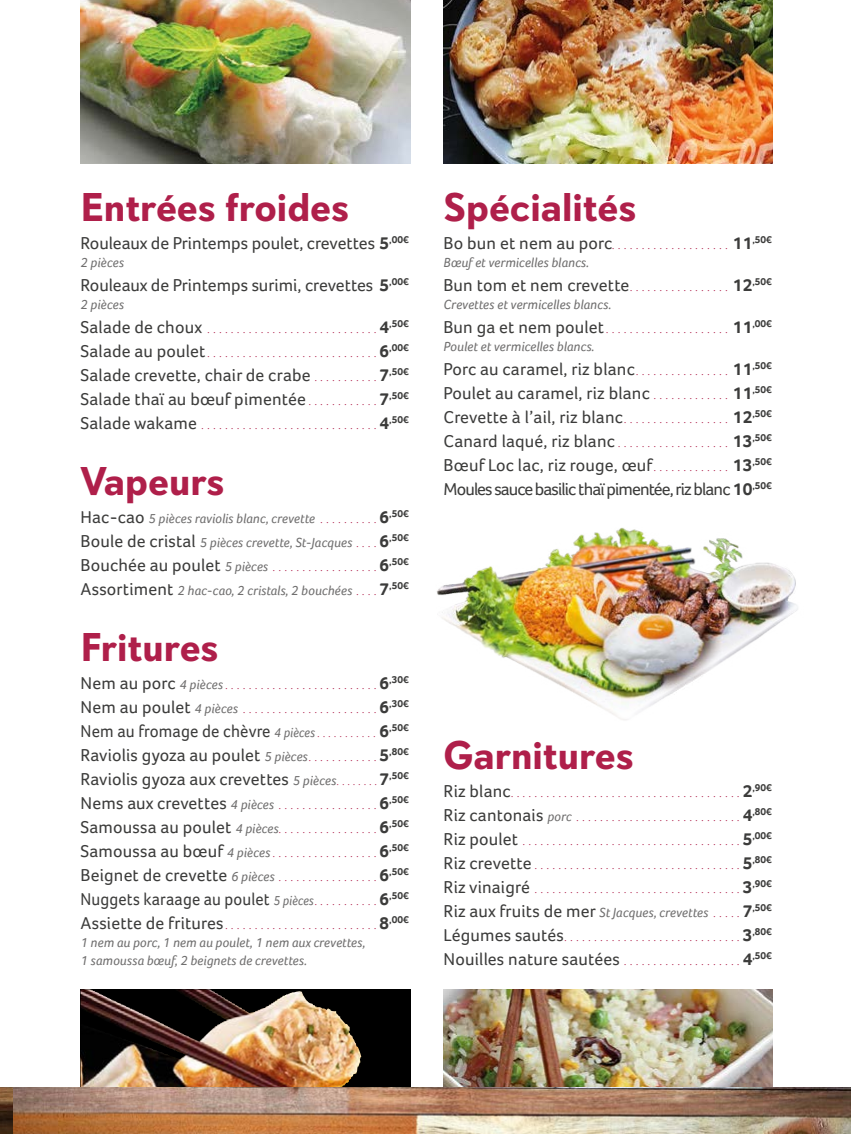
<style>
.page{position:relative;width:851px;height:1134px;background:#fff}
.page>*{position:absolute;margin:0;border:0;box-sizing:border-box;transform-origin:0 0}
.t1{font:700 40px "Davis Sans";color:#af1f4a}
.t2{font:17.6px/24px "Foco";color:#3c3c3b}
.t3{font:17.6px/24px "Foco";color:#3c3c3b;text-align:justify;scale:.94 1}
.t4{font:italic 13.6px/24px "Foco";color:#706f6f}
.t5{font:9.6px "Foco";color:#af1f4a}
.s1{font-weight:700}
.s2{font-size:17.6px;color:#3c3c3b}
.s3{font-weight:700;font-size:17.6px;color:#3c3c3b}
.s4{font-size:9.6px;color:#af1f4a}
.s5{font-style:normal;font-size:17.6px;color:#3c3c3b}
.s6{font-style:normal;font-size:9.6px;color:#af1f4a}
.s7{font-weight:700;font-style:normal;font-size:17.6px;color:#3c3c3b}
.s8{font-style:italic;font-size:13.6px;color:#706f6f}
</style>
<div class="page">
<img style="left:443px;top:0;width:329px;height:163px">
<img style="left:436px;top:527px;width:362px;height:193px">
<img style="left:81px;top:0;width:330px;height:163px">
<img style="left:81px;top:989px;width:330px;height:99px">
<img style="left:81px;top:989px;width:146px;height:70px">
<img style="left:443px;top:989px;width:329px;height:99px">
<img style="left:0;top:1088px;width:850px;height:46px">
<h1 class="t1" style="left:81px;top:183px;width:270px">Entrées froides</h1>
<h2 class="t2" style="left:81px;top:231px;width:330px">Rouleaux de Printemps poulet, crevettes <span class="s1">5</span><sup>,00€</sup></h2>
<h3 class="t4" style="left:81px;top:250px;width:45px">2 pièces</h3>
<h2 class="t2" style="left:81px;top:273px;width:330px">Rouleaux de Printemps surimi, crevettes <span class="s1">5</span><sup>,00€</sup></h2>
<h3 class="t4" style="left:81px;top:292px;width:45px">2 pièces</h3>
<p class="t5" style="left:81px;top:324px;width:330px"><span class="s2">Salade de choux</span> . . . . . . . . . . . . . . . . . . . . . . . . . . . . . <span class="s3">4</span><sup>,50€</sup></p>
<p class="t5" style="left:81px;top:348px;width:330px"><span class="s2">Salade au poulet</span> . . . . . . . . . . . . . . . . . . . . . . . . . . . . . <span class="s3">6</span><sup>,00€</sup></p>
<h2 class="t2" style="left:81px;top:363px;width:330px">Salade crevette, chair de crabe <span class="s4">. . . . . . . . . . .</span> <span class="s1">7</span><sup>,50€<br></sup>Salade thaï au bœuf pimentée <span class="s4">. . . . . . . . . . . .</span> <span class="s1">7</span><sup>,50€</sup></h2>
<p class="t5" style="left:81px;top:420px;width:330px"><span class="s2">Salade wakame</span> . . . . . . . . . . . . . . . . . . . . . . . . . . . . . . <span class="s3">4</span><sup>,50€</sup></p>
<h1 class="t1" style="left:81px;top:457px;width:145px">Vapeurs</h1>
<h3 class="t4" style="left:81px;top:506px;width:330px"><span class="s5">Hac-cao</span> 5 pièces raviolis blanc, crevette <span class="s6">. . . . . . . . . .</span> <span class="s7">6</span><sup>,50€<br></sup><span class="s5">Boule de cristal</span> 5 pièces crevette, St-Jacques <span class="s6">. . . .</span> <span class="s7">6</span><sup>,50€</sup></h3>
<p class="t5" style="left:81px;top:562px;width:330px"><span class="s2">Bouchée au poulet</span> <span class="s8">5 pièces</span> . . . . . . . . . . . . . . . . . . <span class="s3">6</span><sup>,50€</sup></p>
<h3 class="t4" style="left:81px;top:578px;width:330px"><span class="s5">Assortiment</span> 2 hac-cao, 2 cristals, 2 bouchées <span class="s6">. . . .</span> <span class="s7">7</span><sup>,50€</sup></h3>
<h1 class="t1" style="left:81px;top:623px;width:140px">Fritures</h1>
<p class="t5" style="left:81px;top:680px;width:330px"><span class="s2">Nem au porc</span> <span class="s8">4 pièces</span> . . . . . . . . . . . . . . . . . . . . . . . . . . <span class="s3">6</span><sup>,30€</sup></p>
<p class="t5" style="left:81px;top:704px;width:330px"><span class="s2">Nem au poulet</span> <span class="s8">4 pièces</span> . . . . . . . . . . . . . . . . . . . . . . . <span class="s3">6</span><sup>,30€</sup></p>
<h2 class="t3" style="left:81px;top:719px;width:350px">Nem au fromage de chèvre <span class="s8">4 pièces</span> <span class="s4">. . . . . . . . . . .</span> <span class="s1">6</span><sup>,50€ </sup>Raviolis gyoza au poulet <span class="s8">5 pièces</span> <span class="s4">. . . . . . . . . . . .</span> <span class="s1">5</span><sup>,80€ </sup>Raviolis gyoza aux crevettes <span class="s8">5 pièces</span> <span class="s4">. . . . . . . .</span> <span class="s1">7</span><sup>,50€</sup></h2>
<p class="t5" style="left:81px;top:800px;width:330px"><span class="s2">Nems aux crevettes</span> <span class="s8">4 pièces</span> . . . . . . . . . . . . . . . . . <span class="s3">6</span><sup>,50€</sup></p>
<p class="t5" style="left:81px;top:824px;width:330px"><span class="s2">Samoussa au poulet</span> <span class="s8">4 pièces</span> . . . . . . . . . . . . . . . . . <span class="s3">6</span><sup>,50€</sup></p>
<p class="t5" style="left:81px;top:848px;width:330px"><span class="s2">Samoussa au bœuf</span> <span class="s8">4 pièces</span> . . . . . . . . . . . . . . . . . . <span class="s3">6</span><sup>,50€</sup></p>
<h2 class="t2" style="left:81px;top:863px;width:330px">Beignet de crevette <span class="s8">6 pièces</span> <span class="s4">. . . . . . . . . . . . . . . . .</span> <span class="s1">6</span><sup>,50€<br></sup>Nuggets karaage au poulet <span class="s8">5 pièces</span> <span class="s4">. . . . . . . . . . .</span> <span class="s1">6</span><sup>,50€</sup></h2>
<p class="t5" style="left:81px;top:920px;width:330px"><span class="s2">Assiette de fritures</span> . . . . . . . . . . . . . . . . . . . . . . . . . . <span class="s3">8</span><sup>,00€</sup></p>
<h3 class="t4" style="left:81px;top:933px;width:286px;line-height:18px">1 nem au porc, 1 nem au poulet, 1 nem aux crevettes,<br>1 samoussa bœuf, 2 beignets de crevettes.</h3>
<h1 class="t1" style="left:443px;top:183px;width:194px">Spécialités</h1>
<p class="t5" style="left:443px;top:240px;width:330px"><span class="s2">Bo bun et nem au porc</span> . . . . . . . . . . . . . . . . . . . . <span class="s3">11</span><sup>,50€</sup></p>
<h3 class="t4" style="left:443px;top:250px;width:147px">Bœuf et vermicelles blancs.</h3>
<h2 class="t2" style="left:443px;top:273px;width:330px">Bun tom et nem crevette <span class="s4">. . . . . . . . . . . . . . . . .</span> <span class="s1">12</span><sup>,50€</sup></h2>
<h3 class="t4" style="left:443px;top:292px;width:169px">Crevettes et vermicelles blancs.</h3>
<p class="t5" style="left:443px;top:324px;width:330px"><span class="s2">Bun ga et nem poulet</span> . . . . . . . . . . . . . . . . . . . . . <span class="s3">11</span><sup>,00€</sup></p>
<h3 class="t4" style="left:443px;top:334px;width:152px">Poulet et vermicelles blancs.</h3>
<p class="t2" style="left:443px;top:357px;width:330px;text-align:justify">Porc au caramel, riz blanc <span class="s4">. . . . . . . . . . . . . . . .</span> <span class="s1">11</span><sup>,50€ </sup>Poulet au caramel, riz blanc <span class="s4">. . . . . . . . . . . . .</span> <span class="s1">11</span><sup>,50€ </sup>Crevette à l’ail, riz blanc <span class="s4">. . . . . . . . . . . . . . . . . .</span> <span class="s1">12</span><sup>,50€ </sup>Canard laqué, riz blanc <span class="s4">. . . . . . . . . . . . . . . . . . .</span> <span class="s1">13</span><sup>,50€ </sup>Bœuf Loc lac, riz rouge, œuf <span class="s4">. . . . . . . . . . . . .</span> <span class="s1">13</span><sup>,50€ </sup>Moules sauce basilic thaï pimentée, riz blanc <span class="s1">10</span><sup>,50€</sup></p>
<h1 class="t1" style="left:443px;top:731px;width:192px">Garnitures</h1>
<p class="t5" style="left:443px;top:788px;width:330px"><span class="s2">Riz blanc</span> . . . . . . . . . . . . . . . . . . . . . . . . . . . . . . . . . . . . . . . <span class="s3">2</span><sup>,90€</sup></p>
<p class="t5" style="left:443px;top:812px;width:330px"><span class="s2">Riz cantonais</span> <span class="s8">porc</span> . . . . . . . . . . . . . . . . . . . . . . . . . . . . <span class="s3">4</span><sup>,80€</sup></p>
<p class="t5" style="left:443px;top:836px;width:330px"><span class="s2">Riz poulet</span> . . . . . . . . . . . . . . . . . . . . . . . . . . . . . . . . . . . . . <span class="s3">5</span><sup>,00€</sup></p>
<p class="t5" style="left:443px;top:860px;width:330px"><span class="s2">Riz crevette</span> . . . . . . . . . . . . . . . . . . . . . . . . . . . . . . . . . . . <span class="s3">5</span><sup>,80€</sup></p>
<p class="t5" style="left:443px;top:884px;width:330px"><span class="s2">Riz vinaigré</span> . . . . . . . . . . . . . . . . . . . . . . . . . . . . . . . . . . . <span class="s3">3</span><sup>,90€</sup></p>
<h3 class="t4" style="left:443px;top:900px;width:330px"><span class="s5">Riz aux fruits de mer</span> St Jacques, crevettes <span class="s6">. . . . .</span> <span class="s7">7</span><sup>,50€</sup></h3>
<p class="t5" style="left:443px;top:932px;width:330px"><span class="s2">Légumes sautés</span> . . . . . . . . . . . . . . . . . . . . . . . . . . . . . . <span class="s3">3</span><sup>,80€</sup></p>
<h2 class="t2" style="left:443px;top:947px;width:330px">Nouilles nature sautées <span class="s4">. . . . . . . . . . . . . . . . . . . .</span> <span class="s1">4</span><sup>,50€</sup></h2>
</div>
